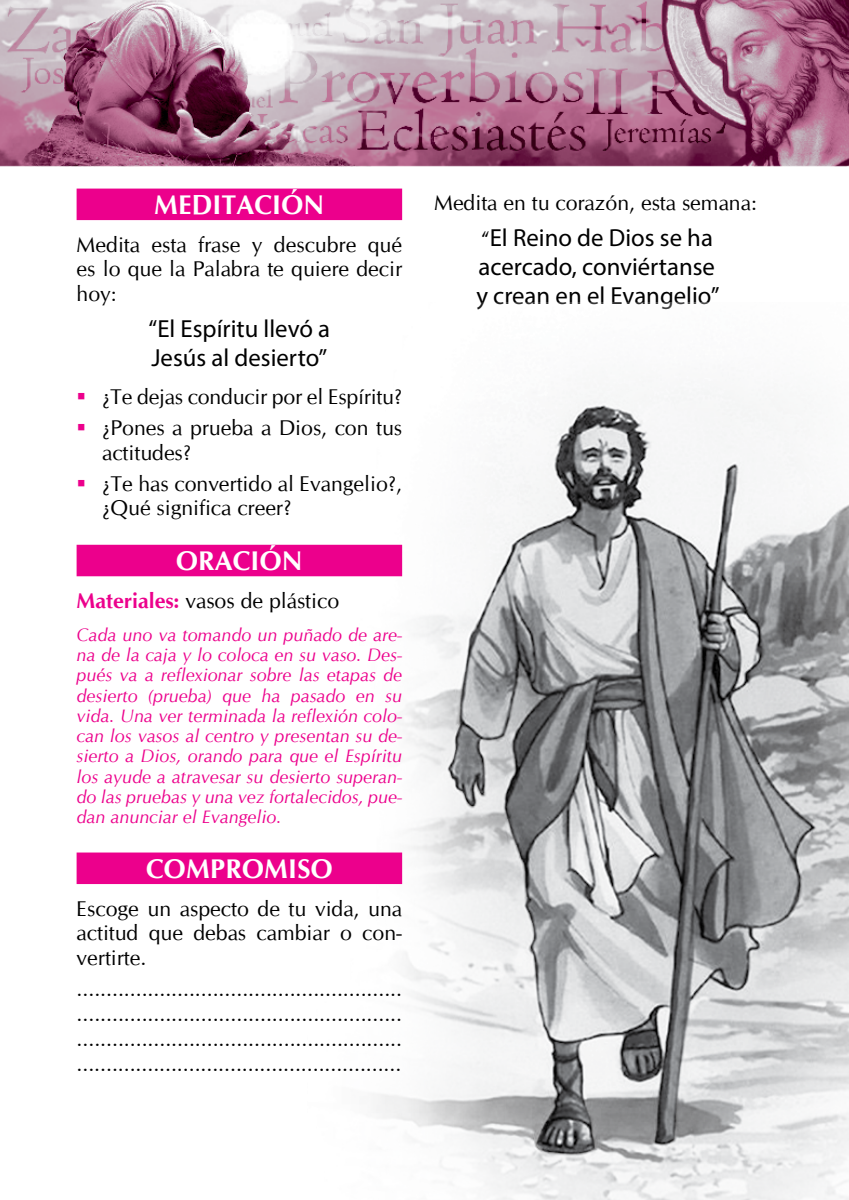
<style>
.page{position:relative;width:849px;height:1200px;background:#fff}
.page>*{position:absolute;margin:0;border:0;box-sizing:border-box;transform-origin:0 0}
.t1{font:700 27px "CG Omega";color:#fff}
.t2{font:24.75px/29.2px "Myriad Pro";color:#000}
.t3{font:21.38px/24.8px "CG Omega";color:#000;text-align:justify}
.t4{font:italic 18px/20.2px "CG Omega";color:#ec008c;text-align:justify}
.s1{font-weight:700;color:#ec008c}
.s2{font-family:"CG Omega";font-size:21.38px}
</style>
<div class="page">
<img style="left:0;top:0;width:848px;height:221px">
<img style="left:76px;top:390px;width:772px;height:809px">
<div style="left:77px;top:188px;width:325px;height:32px;background:#ec008c"></div>
<div style="left:77px;top:544px;width:325px;height:32px;background:#ec008c"></div>
<div style="left:77px;top:852px;width:325px;height:31px;background:#ec008c"></div>
<svg style="left:78px;top:392px;width:7px;height:7px"></svg>
<svg style="left:78px;top:423px;width:7px;height:7px"></svg>
<svg style="left:78px;top:479px;width:7px;height:7px"></svg>
<p class="t1" style="left:154px;top:188px;width:172px">MEDITACIÓN</p>
<p class="t3" style="left:77px;top:232px;width:327px">Medita esta frase y descubre qué es lo que la Palabra te quiere decir hoy:</p>
<p class="t2" style="left:148px;top:313px;width:183px">“El Espíritu llevó a<br>Jesús al desierto”</p>
<p class="t3" style="left:102px;top:381px;width:301px;line-height:31.1px">¿Te dejas conducir por el Espíritu? ¿Pones a prueba a Dios, con tus</p>
<p class="t3" style="left:102px;top:437px;width:301px;line-height:31.1px">actitudes?<br>¿Te has convertido al Evangelio?,</p>
<p class="t3" style="left:102px;top:496px;width:191px">¿Qué significa creer?</p>
<p class="t1" style="left:176px;top:544px;width:128px">ORACIÓN</p>
<p class="t3" style="left:77px;top:588px;width:264px"><span class="s1">Materiales:</span> vasos de plástico</p>
<p class="t4" style="left:77px;top:624px;width:327px">Cada uno va tomando un puñado de are&shy;na de la caja y lo coloca en su vaso. Des&shy;pués va a reflexionar sobre las etapas de desierto (prueba) que ha pasado en su vida. Una ver terminada la reflexión colo&shy;can los vasos al centro y presentan su de&shy;sierto a Dios, orando para que el Espíritu los ayude a atravesar su desierto superan&shy;do las pruebas y una vez fortalecidos, pue&shy;dan anunciar el Evangelio.</p>
<p class="t1" style="left:146px;top:851px;width:189px">COMPROMISO</p>
<p class="t3" style="left:77px;top:895px;width:327px">Escoge un aspecto de tu vida, una actitud que debas cambiar o con&shy;vertirte.</p>
<p class="t3" style="left:77px;top:976px;width:327px">....................................................... ....................................................... ....................................................... .......................................................</p>
<p class="t3" style="left:434px;top:190px;width:324px">Medita en tu corazón, esta semana:</p>
<p class="t2" style="left:476px;top:222px;width:244px"><span class="s2">“</span>El Reino de Dios se ha acercado, conviértanse y crean en el Evangelio”</p>
</div>
